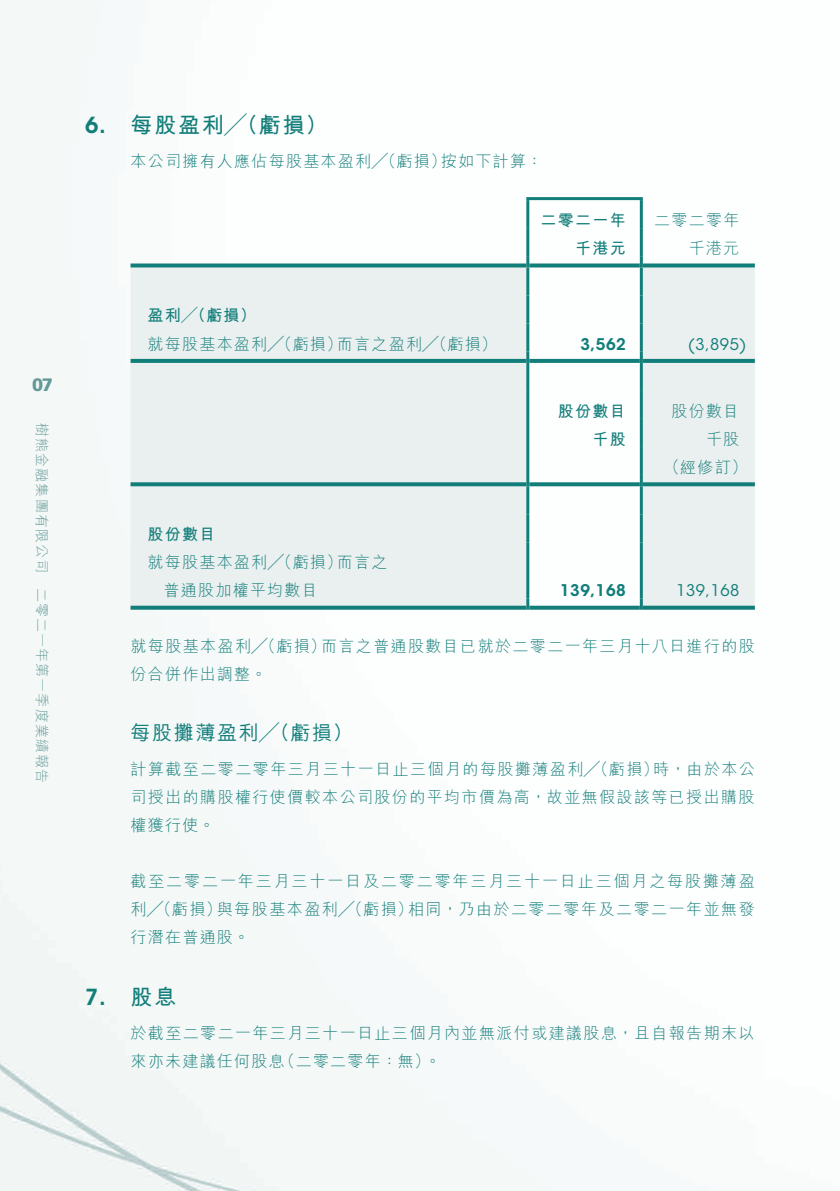
<style>
.page{position:relative;width:840px;height:1191px;background:#fff}
.page>*{position:absolute;margin:0;border:0;box-sizing:border-box;transform-origin:0 0}
._01_H1{font:700 22px "M Hei HK";letter-spacing:.08em;color:#127e7a}
._01_H1-2{font:600 22px "ITC Avant Garde Std";color:#127e7a}
._02_H2{font:500 20px "M Hei HK";letter-spacing:.08em;color:#127e7a}
.t1{font:900 18px "Frutiger LT Std";color:#639a98}
._00_txt{font:300 16px/28px "M Hei HK";letter-spacing:.09em;color:#127e7a}
._50_Table_txt{font:300 16px "M Hei HK";letter-spacing:.08em;color:#127e7a}
._00_txt-2{font:300 16px/28px "M Hei HK";letter-spacing:.115em;color:#127e7a;text-align:right}
._50_Table_txt-2{font:700 16px "M Hei HK";letter-spacing:.08em;color:#127e7a}
._50_Table_txt-3{font:16px "ITC Avant Garde Std";letter-spacing:.03em;color:#127e7a}
._50_Table_txt-4{font:600 16px "ITC Avant Garde Std";letter-spacing:.03em;color:#127e7a}
.t2{font:300 14px "M Hei HK";letter-spacing:.08em;color:#639a98}
</style>
<div class="page">
<img style="left:0;top:0;width:755px;height:1191px">
<svg style="left:130px;top:267px;width:624px;height:338px;fill:#eaefef"></svg>
<hr style="left:526px;top:200px;width:3px;height:28px;background:#127e7a">
<hr style="left:526px;top:197px;width:116px;height:3px;background:#127e7a">
<hr style="left:639px;top:200px;width:3px;height:28px;background:#127e7a">
<hr style="left:526px;top:228px;width:3px;height:28px;background:#127e7a">
<hr style="left:639px;top:228px;width:3px;height:28px;background:#127e7a">
<svg style="left:526px;top:256px;width:3px;height:11px"></svg>
<svg style="left:639px;top:256px;width:3px;height:11px"></svg>
<hr style="left:526px;top:267px;width:3px;height:28px;background:#127e7a">
<hr style="left:639px;top:267px;width:3px;height:28px;background:#127e7a">
<hr style="left:526px;top:295px;width:3px;height:28px;background:#127e7a">
<hr style="left:639px;top:295px;width:3px;height:28px;background:#127e7a">
<hr style="left:526px;top:323px;width:3px;height:28px;background:#127e7a">
<hr style="left:639px;top:323px;width:3px;height:28px;background:#127e7a">
<svg style="left:526px;top:351px;width:3px;height:12px"></svg>
<svg style="left:639px;top:351px;width:3px;height:12px"></svg>
<hr style="left:526px;top:363px;width:3px;height:28px;background:#127e7a">
<hr style="left:639px;top:363px;width:3px;height:28px;background:#127e7a">
<hr style="left:526px;top:391px;width:3px;height:28px;background:#127e7a">
<hr style="left:639px;top:391px;width:3px;height:28px;background:#127e7a">
<hr style="left:526px;top:419px;width:3px;height:28px;background:#127e7a">
<hr style="left:639px;top:419px;width:3px;height:28px;background:#127e7a">
<hr style="left:526px;top:447px;width:3px;height:28px;background:#127e7a">
<hr style="left:639px;top:447px;width:3px;height:28px;background:#127e7a">
<svg style="left:526px;top:475px;width:3px;height:11px"></svg>
<svg style="left:639px;top:475px;width:3px;height:11px"></svg>
<hr style="left:526px;top:486px;width:3px;height:28px;background:#127e7a">
<hr style="left:639px;top:486px;width:3px;height:28px;background:#127e7a">
<hr style="left:526px;top:514px;width:3px;height:28px;background:#127e7a">
<hr style="left:639px;top:514px;width:3px;height:28px;background:#127e7a">
<hr style="left:526px;top:542px;width:3px;height:56px;background:#127e7a">
<hr style="left:639px;top:542px;width:3px;height:56px;background:#127e7a">
<svg style="left:526px;top:598px;width:3px;height:11px"></svg>
<svg style="left:639px;top:598px;width:3px;height:11px"></svg>
<svg style="left:130px;top:263px;width:396px;height:4px;background:#2f8d8a"></svg>
<svg style="left:529px;top:263px;width:110px;height:4px"></svg>
<svg style="left:642px;top:263px;width:112px;height:4px"></svg>
<svg style="left:130px;top:359px;width:396px;height:4px;background:#17807c"></svg>
<svg style="left:529px;top:359px;width:110px;height:4px"></svg>
<svg style="left:642px;top:359px;width:112px;height:4px"></svg>
<svg style="left:130px;top:482px;width:396px;height:4px;background:#228682"></svg>
<svg style="left:529px;top:482px;width:110px;height:4px"></svg>
<svg style="left:642px;top:482px;width:112px;height:4px"></svg>
<svg style="left:130px;top:605px;width:396px;height:4px;background:#38918e"></svg>
<svg style="left:529px;top:605px;width:110px;height:4px"></svg>
<svg style="left:642px;top:605px;width:112px;height:4px"></svg>
<p class="t1" style="left:32px;top:373px;width:22px">07</p>
<p class="t2" style="left:52px;top:423px;width:361px;rotate:90deg">樹熊金融集團有限公司　二零二一年第一季度業績報告</p>
<p class="_01_H1-2" style="left:85px;top:111px;width:22px">6.</p>
<p class="_01_H1-2" style="left:85px;top:983px;width:22px">7.</p>
<p class="_01_H1" style="left:130px;top:109px;width:198px">每股盈利╱（虧損(</p>
<p class="_00_txt" style="left:130px;top:147px;width:317px">本公司擁有人應佔每股基本盈利╱（虧損）</p>
<p class="_00_txt" style="left:440px;top:147px;width:103px">按如下計算：</p>
<p class="_50_Table_txt-2" style="left:540px;top:209px;width:87px">二零二一年</p>
<p class="_50_Table_txt-2" style="left:147px;top:304px;width:110px">盈利╱（虧損(</p>
<p class="_50_Table_txt" style="left:147px;top:332px;width:196px">就每股基本盈利╱（虧損）</p>
<p class="_50_Table_txt" style="left:337px;top:332px;width:162px">而言之盈利╱（虧損(</p>
<p class="_50_Table_txt-2" style="left:147px;top:523px;width:69px">股份數目</p>
<p class="_50_Table_txt" style="left:147px;top:551px;width:196px">就每股基本盈利╱（虧損）</p>
<p class="_50_Table_txt" style="left:337px;top:551px;width:52px">而言之</p>
<p class="_50_Table_txt" style="left:163px;top:579px;width:156px">普通股加權平均數目</p>
<p class="_50_Table_txt-2" style="left:575px;top:237px;width:52px">千港元</p>
<p class="_50_Table_txt-4" style="left:580px;top:333px;width:47px">3,562</p>
<p class="_50_Table_txt-2" style="left:557px;top:399px;width:69px">股份數目</p>
<p class="_50_Table_txt-2" style="left:592px;top:427px;width:35px">千股</p>
<p class="_50_Table_txt-4" style="left:560px;top:580px;width:67px">139,168</p>
<p class="_50_Table_txt" style="left:653px;top:209px;width:87px">二零二零年</p>
<p class="_50_Table_txt" style="left:688px;top:237px;width:52px">千港元</p>
<p class="_50_Table_txt-3" style="left:687px;top:334px;width:60px">)3,895(</p>
<p class="_50_Table_txt" style="left:671px;top:400px;width:69px">股份數目</p>
<p class="_50_Table_txt" style="left:705px;top:428px;width:35px">千股</p>
<p class="_50_Table_txt" style="left:663px;top:456px;width:85px">（經修訂(</p>
<p class="_50_Table_txt-3" style="left:676px;top:581px;width:64px">139,168</p>
<p class="_00_txt" style="left:130px;top:631px;width:197px">就每股基本盈利╱（虧損）份合併作出調整。</p>
<p class="_00_txt" style="left:321px;top:631px;width:435px">而言之普通股數目已就於二零二一年三月十八日進行的股</p>
<p class="_02_H2" style="left:130px;top:717px;width:224px">每股攤薄盈利╱（虧損(</p>
<p class="_00_txt" style="left:130px;top:755px;width:625px">計算截至二零二零年三月三十一日止三個月的每股攤薄盈利╱（虧損）<br>司授出的購股權行使價較本公司股份的平均市價為高，故並無假設該等已授出購股權獲行使。</p>
<p class="_00_txt" style="left:653px;top:755px;width:103px">時，由於本公</p>
<p class="_00_txt-2" style="left:130px;top:867px;width:625px">截至二零二一年三月三十一日及二零二零年三月三十一日止三個月之每股攤薄盈相同，乃由於二零二零年及二零二一年並無發</p>
<p class="_00_txt" style="left:130px;top:895px;width:120px">利╱（虧損）<br>行潛在普通股。</p>
<p class="_00_txt" style="left:217px;top:895px;width:198px">與每股基本盈利╱（虧損）</p>
<p class="_01_H1" style="left:130px;top:980px;width:47px">股息</p>
<p class="_00_txt" style="left:424px;top:1018px;width:331px;text-indent:-294px">於截至二零二一年三月三十一日止三個月內並無派付或建議股息，且自報告期末以。</p>
<p class="_00_txt" style="left:279px;top:1046px;width:152px">（二零二零年：無(</p>
<p class="_00_txt" style="left:130px;top:1046px;width:156px">來亦未建議任何股息</p>
</div>
